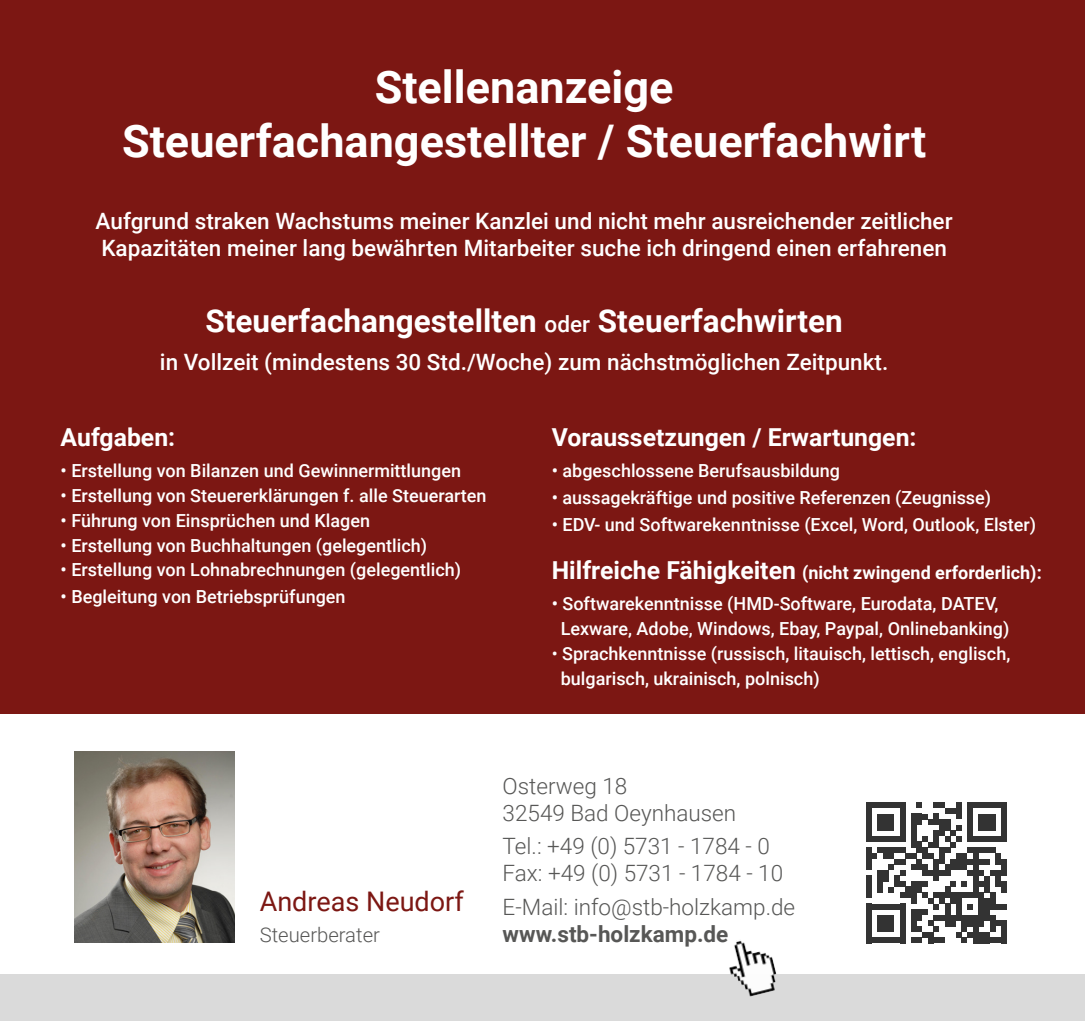
<style>
.page{position:relative;width:1085px;height:1021px;background:#fff}
.page>*{position:absolute;margin:0;border:0;box-sizing:border-box;transform-origin:0 0}
.t1{font:700 45px/54px "Roboto";color:#fff;text-align:center}
.t2{font:700 31.5px "Roboto";color:#fff}
.t3{font:27px "Roboto";color:#7c1713}
.t4{font:700 24.75px "Roboto";color:#fff}
.t5{font:500 22.5px/27px "Roboto";color:#fff}
.t6{font:300 22.5px/27px "Roboto";color:#575756}
.t7{font:700 22.5px "Roboto";color:#575756}
.t8{font:300 20.25px "Roboto";color:#575756}
.t9{font:500 18px/24.8px "Roboto";color:#fff}
.t10{font:700 18px "Roboto";color:#fff}
.s1{font-weight:500;font-size:22.5px}
.s2{font-size:24.75px}
.s3{font-weight:400}
</style>
<div class="page">
<div style="left:0;top:974px;width:1084px;height:46px;background:#dadada"></div>
<img style="left:75px;top:751px;width:159px;height:191px">
<div style="left:865px;top:875px;width:6px;height:23px;background:#333"></div>
<div style="left:865px;top:903px;width:6px;height:12px;background:#333"></div>
<div style="left:865px;top:915px;width:6px;height:16px;background:#333"></div>
<div style="left:865px;top:931px;width:6px;height:12px;background:#333"></div>
<div style="left:877px;top:870px;width:5px;height:22px;background:#333"></div>
<div style="left:882px;top:870px;width:6px;height:11px;background:#333"></div>
<div style="left:893px;top:875px;width:6px;height:11px;background:#333"></div>
<div style="left:933px;top:864px;width:5px;height:17px;background:#333"></div>
<svg style="left:871px;top:881px;width:73px;height:62px"></svg>
<div style="left:944px;top:886px;width:6px;height:12px;background:#333"></div>
<div style="left:944px;top:903px;width:6px;height:12px;background:#333"></div>
<div style="left:944px;top:915px;width:6px;height:11px;background:#333"></div>
<svg style="left:950px;top:881px;width:5px;height:5px"></svg>
<div style="left:950px;top:915px;width:5px;height:11px;background:#333"></div>
<div style="left:955px;top:898px;width:6px;height:17px;background:#333"></div>
<svg style="left:955px;top:915px;width:6px;height:5px"></svg>
<svg style="left:961px;top:881px;width:6px;height:5px"></svg>
<div style="left:961px;top:915px;width:6px;height:16px;background:#333"></div>
<svg style="left:950px;top:892px;width:22px;height:17px"></svg>
<div style="left:967px;top:915px;width:5px;height:11px;background:#333"></div>
<svg style="left:956px;top:931px;width:16px;height:12px"></svg>
<div style="left:972px;top:864px;width:6px;height:34px;background:#333"></div>
<div style="left:972px;top:915px;width:6px;height:16px;background:#333"></div>
<div style="left:972px;top:931px;width:6px;height:12px;background:#333"></div>
<svg style="left:978px;top:881px;width:5px;height:5px"></svg>
<svg style="left:978px;top:892px;width:5px;height:6px"></svg>
<div style="left:978px;top:898px;width:5px;height:17px;background:#333"></div>
<div style="left:978px;top:915px;width:5px;height:11px;background:#333"></div>
<div style="left:978px;top:931px;width:5px;height:12px;background:#333"></div>
<div style="left:983px;top:875px;width:6px;height:17px;background:#333"></div>
<div style="left:983px;top:898px;width:6px;height:17px;background:#333"></div>
<svg style="left:983px;top:915px;width:6px;height:5px"></svg>
<div style="left:983px;top:931px;width:6px;height:12px;background:#333"></div>
<div style="left:989px;top:915px;width:6px;height:16px;background:#333"></div>
<div style="left:995px;top:870px;width:5px;height:16px;background:#333"></div>
<svg style="left:995px;top:920px;width:5px;height:6px"></svg>
<svg style="left:989px;top:937px;width:11px;height:6px"></svg>
<svg style="left:866px;top:802px;width:140px;height:73px"></svg>
<div style="left:1000px;top:864px;width:6px;height:11px;background:#333"></div>
<div style="left:1000px;top:881px;width:6px;height:11px;background:#333"></div>
<svg style="left:989px;top:892px;width:17px;height:17px"></svg>
<div style="left:1000px;top:920px;width:6px;height:11px;background:#333"></div>
<div style="left:1000px;top:931px;width:6px;height:12px;background:#333"></div>
<img style="left:729px;top:940px;width:48px;height:57px">
<div style="left:0;top:0;width:1084px;height:713px;background:#7c1713"></div>
<h1 class="t1" style="left:122px;top:58px;width:805px">Stellenanzeige<br>Steuerfachangestellter / Steuerfachwirt</h1>
<p class="t5" style="left:96px;top:207px;width:858px">Aufgrund straken Wachstums meiner Kanzlei und nicht mehr ausreichender zeitlicher<br>Kapazitäten meiner lang bewährten Mitarbeiter suche ich dringend einen erfahrenen</p>
<h2 class="t2" style="left:205px;top:298px;width:639px">Steuerfachangestellten <span class="s1">oder</span> Steuerfachwirten</h2>
<p class="t5" style="left:160px;top:348px;width:729px">in Vollzeit (mindestens 30 Std./Woche) zum nächstmöglichen Zeitpunkt.</p>
<h3 class="t4" style="left:61px;top:420px;width:116px">Aufgaben:</h3>
<p class="t9" style="left:61px;top:458px;width:402px">• Erstellung von Bilanzen und Gewinnermittlungen</p>
<p class="t9" style="left:61px;top:482px;width:427px">• Erstellung von Steuererklärungen f. alle Steuerarten</p>
<p class="t9" style="left:61px;top:507px;width:311px">• Führung von Einsprüchen und Klagen</p>
<p class="t9" style="left:61px;top:532px;width:368px">• Erstellung von Buchhaltungen (gelegentlich)</p>
<p class="t9" style="left:61px;top:557px;width:402px">• Erstellung von Lohnabrechnungen (gelegentlich)</p>
<p class="t9" style="left:61px;top:584px;width:286px">• Begleitung von Betriebsprüfungen</p>
<h3 class="t4" style="left:551px;top:420px;width:366px">Voraussetzungen / Erwartungen:</h3>
<p class="t9" style="left:551px;top:458px;width:290px">• abgeschlossene Berufsausbildung</p>
<p class="t9" style="left:551px;top:485px;width:441px">• aussagekräftige und positive Referenzen (Zeugnisse)</p>
<p class="t9" style="left:551px;top:512px;width:486px">• EDV- und Softwarekenntnisse (Excel, Word, Outlook, Elster)</p>
<p class="t10" style="left:551px;top:560px;width:491px"><span class="s2">Hilfreiche Fähigkeiten</span> (nicht zwingend erforderlich):</p>
<p class="t9" style="left:560px;top:591px;width:450px;text-indent:-9px">• Softwarekenntnisse (HMD-Software, Eurodata, DATEV,<br>Lexware, Adobe, Windows, Ebay, Paypal, Onlinebanking)</p>
<p class="t9" style="left:560px;top:640px;width:451px;text-indent:-9px"><span class="s3">•</span> Sprachkenntnisse (russisch, litauisch, lettisch, englisch, bulgarisch, ukrainisch, polnisch)</p>
<h3 class="t3" style="left:260px;top:882px;width:205px">Andreas Neudorf</h3>
<p class="t8" style="left:260px;top:920px;width:122px">Steuerberater</p>
<p class="t6" style="left:502px;top:771px;width:235px">Osterweg 18<br>32549 Bad Oeynhausen</p>
<p class="t6" style="left:502px;top:832px;width:282px">Tel.: +49 (0) 5731 - 1784 - 0<br>Fax: +49 (0) 5731 - 1784 - 10</p>
<p class="t6" style="left:502px;top:892px;width:294px">E-Mail: info@stb-holzkamp.de</p>
<p class="t7" style="left:502px;top:918px;width:227px">www.stb-holzkamp.de</p>
</div>
